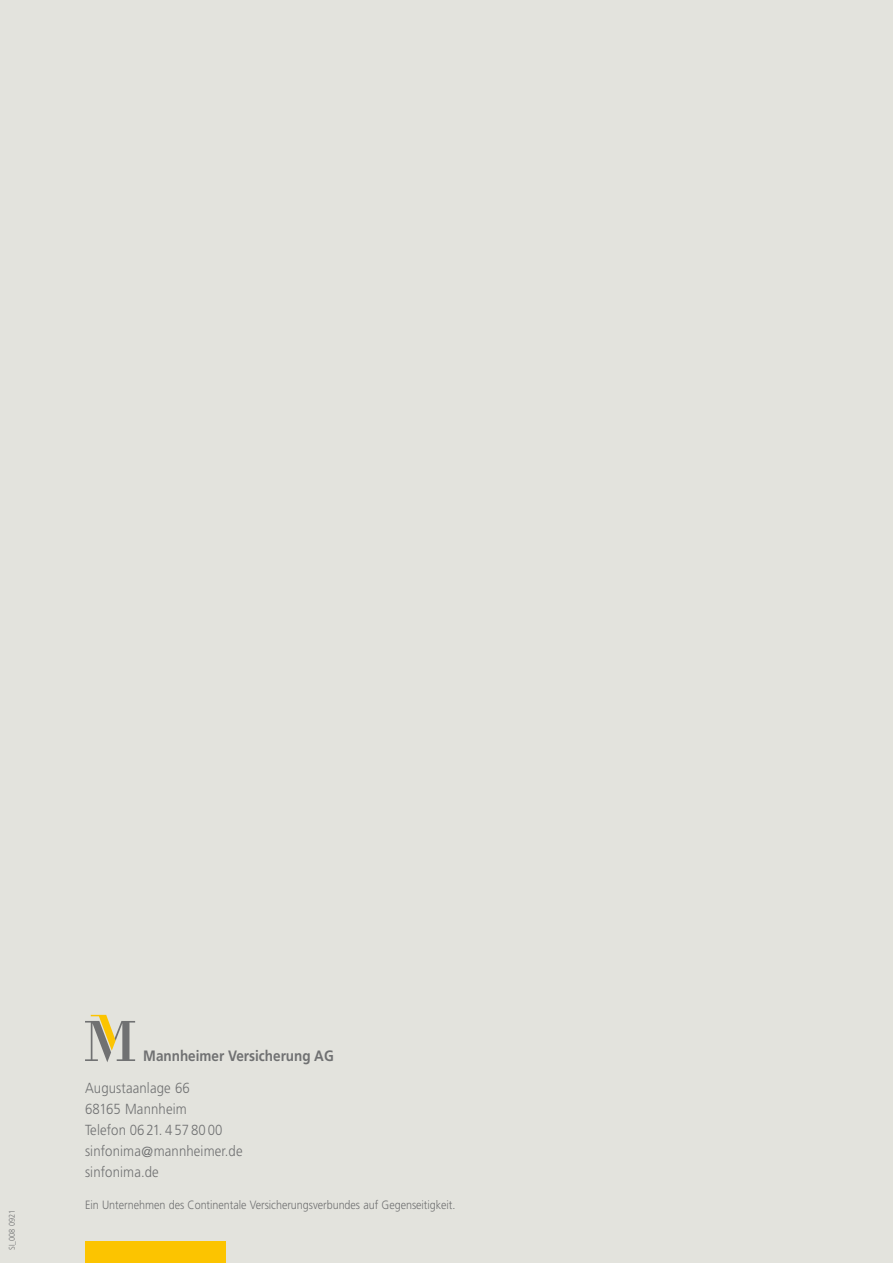
<style>
.page{position:relative;width:893px;height:1263px;background:#e3e3dd}
.page>*{position:absolute;margin:0;border:0;box-sizing:border-box;transform-origin:0 0}
.t1{font:700 15px "Frutiger";color:#707172;scale:.9 1}
.t2{font:300 14.7px/21px "Frutiger";letter-spacing:.01em;color:#707172;scale:.9 1}
.t3{font:300 12px "Frutiger";letter-spacing:-.005em;color:#707172;scale:.9 1}
.t4{font:300 8.25px "Frutiger";letter-spacing:.01em;color:#707172;scale:.9 1}
</style>
<div class="page">
<svg style="left:85px;top:1015px;width:50px;height:47px"></svg>
<div style="left:85px;top:1242px;width:140px;height:21px;background:#fcc400"></div>
<p class="t4" style="left:7px;top:1250px;width:46px;rotate:-90deg">SI_008 0921</p>
<p class="t1" style="left:143px;top:1047px;width:213px">Mannheimer Versicherung AG</p>
<p class="t2" style="left:85px;top:1077px;width:177px">Augustaanlage 66<br>68165 Mannheim<br>Telefon 06 21. 4 57 80 00 sinfonima@mannheimer.de sinfonima.de</p>
<p class="t3" style="left:85px;top:1198px;width:413px">Ein Unternehmen des Continentale Versicherungsverbundes auf Gegenseitigkeit.</p>
</div>
